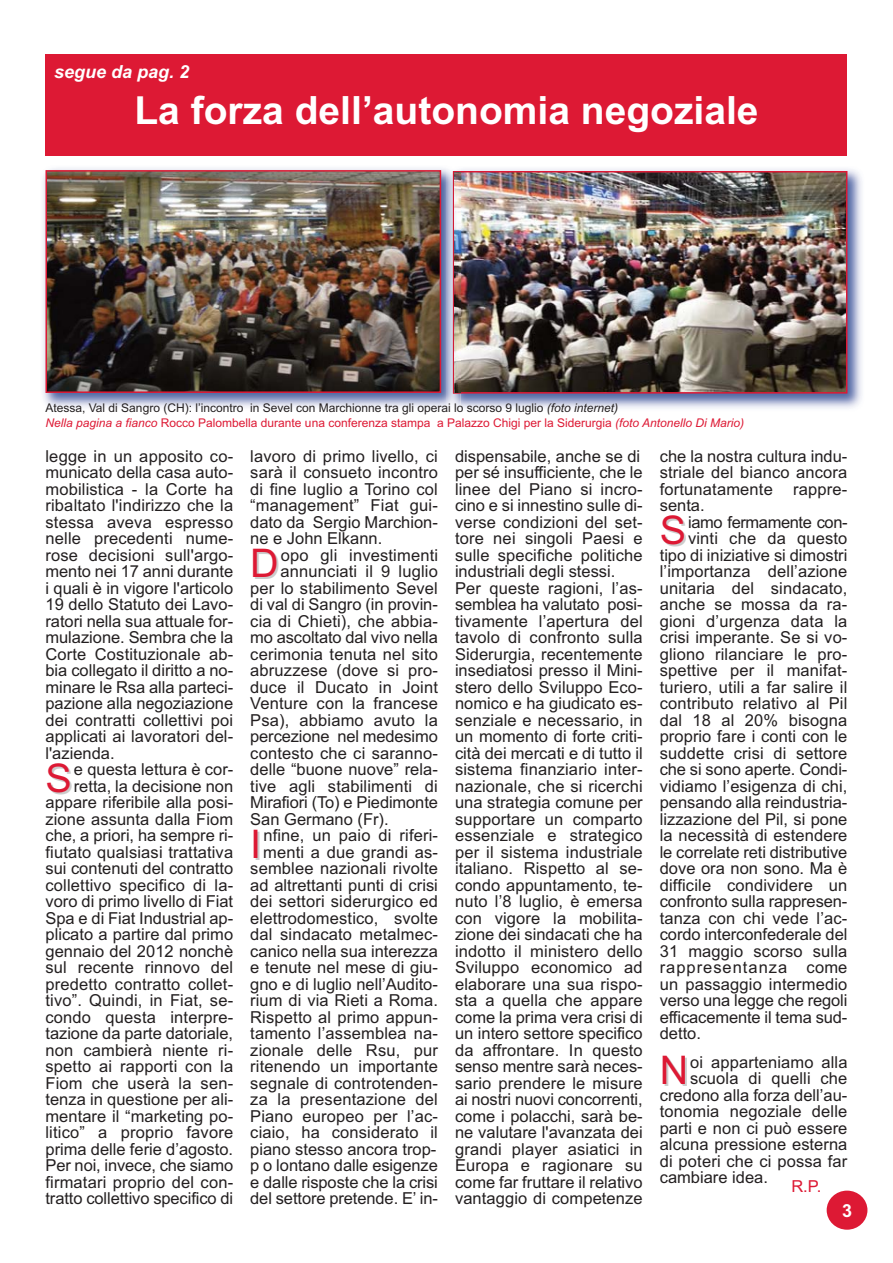
<style>
.page{position:relative;width:893px;height:1263px;background:#fff}
.page>*{position:absolute;margin:0;border:0;box-sizing:border-box;transform-origin:0 0}
.t1{font:39.45px "Arial";color:#dd1934}
.t2{font:700 39px "Arial";color:#fff}
.t3{font:italic 700 18px "Arial";color:#fff}
.t4{font:700 18px "Arial";color:#fff}
.t5{font:16.5px/16.5px "Arial";letter-spacing:.01em;color:#231f20;text-align:justify}
.t6{font:16.5px "Arial";letter-spacing:-.01em;color:#231f20}
.t7{font:16.5px "Arial";letter-spacing:-.025em;color:#231f20}
.t8{font:16.5px "Arial";letter-spacing:.06em;color:#231f20}
.t9{font:16.5px "Arial";color:#dd1934}
.t10{font:12px/15px "Arial";color:#231f20}
.s1{font-style:italic}
.s2{font-style:italic;color:#dd1934}
.s3{color:#dd1934}
</style>
<div class="page">
<div style="left:45px;top:54px;width:802px;height:101px;background:#dd1934"></div>
<div style="left:827px;top:1190px;width:40px;height:40px;background:#dd1934;border-radius:50%"></div>
<img style="left:43px;top:168px;width:819px;height:241px">
<img style="left:460px;top:174px;width:384px;height:217px">
<div style="left:453px;top:171px;width:394px;height:223px;border:2px solid #dd1934"></div>
<img style="left:446px;top:168px;width:14px;height:241px">
<img style="left:453px;top:171px;width:7px;height:223px">
<img style="left:454px;top:172px;width:6px;height:220px">
<img style="left:48px;top:173px;width:390px;height:217px">
<div style="left:45px;top:170px;width:396px;height:223px;border:2px solid #dd1934"></div>
<p class="t3" style="left:54px;top:65px;width:137px">segue da pag. 2</p>
<h2 class="t2" style="left:134px;top:96px;width:626px">La forza dell’autonomia negoziale</h2>
<p class="t10" style="left:45px;top:401px;width:700px">Atessa, Val di Sangro (CH): l’incontro in Sevel con Marchionne tra gli operai lo scorso 9 luglio <span class="s1">(foto internet)<br></span><span class="s2">Nella pagina a fianco</span> <span class="s3">Rocco Palombella durante una conferenza stampa a Palazzo Chigi per la Siderurgia</span> <span class="s2">(foto Antonello Di Mario)</span></p>
<p class="t5" style="left:45px;top:449px;width:189px">legge in un apposito co&shy;municato della casa auto&shy;mobilistica - la Corte ha ribaltato l'indirizzo che la stessa aveva espresso nelle precedenti nume&shy;rose decisioni sull'argo&shy;mento nei 17 anni durante i quali è in vigore l'articolo 19 dello Statuto dei Lavo&shy;ratori nella sua attuale for&shy;mulazione. Sembra che la Corte Costituzionale ab&shy;bia collegato il diritto a no&shy;minare le Rsa alla parteci&shy;pazione alla negoziazione dei contratti collettivi poi applicati ai lavoratori del&shy;l'azienda.</p>
<h1 class="t1" style="left:45px;top:763px;width:28px">S</h1>
<p class="t5" style="left:45px;top:763px;width:189px;text-align:right">e questa lettura è cor&shy;retta, la decisione non appare riferibile alla posi&shy;zione assunta dalla Fiom che, a priori, ha sempre ri&shy;fiutato qualsiasi trattativa sui contenuti del contratto collettivo specifico di la&shy;voro di primo livello di Fiat<br>Spa e di Fiat Industrial ap&shy;plicato a partire dal primo gennaio del 2012 nonchè sul recente rinnovo del predetto contratto collet&shy;tivo”. Quindi, in Fiat, se&shy;condo questa interpre&shy;tazione da parte datoriale, non cambierà niente ri&shy;spetto ai rapporti con la<br>Fiom che userà la sen&shy;tenza in questione per ali&shy;mentare il “marketing po&shy;litico” a proprio favore prima delle ferie d’agosto.<br>Per noi, invece, che siamo firmatari proprio del con&shy;tratto collettivo specifico di</p>
<p class="t5" style="left:250px;top:449px;width:189px">lavoro di primo livello, ci sarà il consueto incontro di fine luglio a Torino col “management” Fiat gui&shy;dato da Sergio Marchion&shy;ne e John Elkann.</p>
<h1 class="t1" style="left:250px;top:549px;width:30px">D</h1>
<p class="t5" style="left:281px;top:548px;width:159px">opo gli investimenti</p>
<p class="t5" style="left:281px;top:565px;width:159px">annunciati il 9 luglio</p>
<p class="t5" style="left:250px;top:581px;width:189px">per lo stabilimento Sevel</p>
<p class="t5" style="left:250px;top:598px;width:189px">di val di Sangro (in provin-</p>
<p class="t5" style="left:250px;top:614px;width:189px">cia di Chieti), che abbia-</p>
<p class="t6" style="left:250px;top:631px;width:189px">mo ascoltato dal vivo nella</p>
<p class="t5" style="left:250px;top:647px;width:189px">cerimonia tenuta nel sito</p>
<p class="t5" style="left:250px;top:664px;width:189px">abruzzese (dove si pro-</p>
<p class="t5" style="left:250px;top:680px;width:189px">duce il Ducato in Joint</p>
<p class="t5" style="left:250px;top:697px;width:189px">Venture con la francese</p>
<p class="t5" style="left:250px;top:713px;width:189px">Psa), abbiamo avuto la</p>
<p class="t6" style="left:250px;top:730px;width:189px">percezione nel medesimo</p>
<p class="t5" style="left:250px;top:746px;width:189px">contesto che ci saranno-</p>
<p class="t5" style="left:250px;top:763px;width:189px">delle “buone nuove” rela-</p>
<p class="t5" style="left:250px;top:779px;width:189px">tive agli stabilimenti di</p>
<p class="t5" style="left:250px;top:796px;width:189px">Mirafiori (To) e Piedimonte</p>
<p class="t5" style="left:250px;top:812px;width:140px">San Germano (Fr).</p>
<h1 class="t1" style="left:250px;top:829px;width:12px">I</h1>
<p class="t5" style="left:250px;top:829px;width:189px;text-align:right">nfine, un paio di riferi&shy;menti a due grandi as&shy;semblee nazionali rivolte ad altrettanti punti di crisi dei settori siderurgico ed elettrodomestico, svolte dal sindacato metalmec&shy;canico nella sua interezza e tenute nel mese di giu&shy;gno e di luglio nell’Audito&shy;rium di via Rieti a Roma.<br>Rispetto al primo appun&shy;tamento l’assemblea na&shy;zionale delle Rsu, pur ritenendo un importante segnale di controtenden&shy;za la presentazione del<br>Piano europeo per l’ac&shy;ciaio, ha considerato il piano stesso ancora trop&shy;p o lontano dalle esigenze e dalle risposte che la crisi del settore pretende. E’ in-</p>
<p class="t5" style="left:455px;top:449px;width:189px;text-align:left">dispensabile, anche se di per sé insufficiente, che le linee del Piano si incro&shy;cino e si innestino sulle di&shy;verse condizioni del set&shy;tore nei singoli Paesi e sulle specifiche politiche industriali degli stessi.<br>Per queste ragioni, l’as&shy;semblea ha valutato posi&shy;tivamente l’apertura del tavolo di confronto sulla<br>Siderurgia, recentemente insediatosi presso il Mini&shy;stero dello Sviluppo Eco&shy;nomico e ha giudicato es&shy;senziale e necessario, in un momento di forte criti&shy;cità dei mercati e di tutto il sistema finanziario inter&shy;nazionale, che si ricerchi una strategia comune per supportare un comparto essenziale e strategico per il sistema industriale italiano. Rispetto al se&shy;condo appuntamento, te&shy;nuto l’8 luglio, è emersa con vigore la mobilita&shy;zione dei sindacati che ha indotto il ministero dello<br>Sviluppo economico ad elaborare una sua rispo&shy;sta a quella che appare come la prima vera crisi di un intero settore specifico da affrontare. In questo senso mentre sarà neces&shy;sario prendere le misure ai nostri nuovi concorrenti, come i polacchi, sarà be&shy;ne valutare l'avanzata dei grandi player asiatici in<br>Europa e ragionare su come far fruttare il relativo vantaggio di competenze</p>
<p class="t5" style="left:660px;top:449px;width:189px">che la nostra cultura indu&shy;striale del bianco ancora fortunatamente rappre&shy;senta.</p>
<h1 class="t1" style="left:660px;top:516px;width:28px">S</h1>
<p class="t7" style="left:688px;top:516px;width:161px">iamo fermamente con-</p>
<p class="t5" style="left:688px;top:532px;width:161px">vinti che da questo</p>
<p class="t5" style="left:660px;top:548px;width:189px">tipo di iniziative si dimostri</p>
<p class="t5" style="left:660px;top:565px;width:189px">l’importanza dell’azione</p>
<p class="t5" style="left:660px;top:581px;width:189px">unitaria del sindacato,</p>
<p class="t5" style="left:660px;top:598px;width:189px">anche se mossa da ra-</p>
<p class="t5" style="left:660px;top:614px;width:189px">gioni d’urgenza data la</p>
<p class="t5" style="left:660px;top:631px;width:189px">crisi imperante. Se si vo-</p>
<p class="t5" style="left:660px;top:647px;width:189px">gliono rilanciare le pro-</p>
<p class="t5" style="left:660px;top:664px;width:189px">spettive per il manifat-</p>
<p class="t5" style="left:660px;top:680px;width:189px">turiero, utili a far salire il</p>
<p class="t5" style="left:660px;top:697px;width:189px">contributo relativo al Pil</p>
<p class="t5" style="left:660px;top:713px;width:189px">dal 18 al 20% bisogna</p>
<p class="t5" style="left:660px;top:730px;width:189px">proprio fare i conti con le</p>
<p class="t5" style="left:660px;top:746px;width:189px">suddette crisi di settore</p>
<p class="t5" style="left:660px;top:763px;width:189px">che si sono aperte. Condi-</p>
<p class="t5" style="left:660px;top:779px;width:189px">vidiamo l’esigenza di chi,</p>
<p class="t5" style="left:660px;top:796px;width:189px">pensando alla reindustria-</p>
<p class="t5" style="left:660px;top:812px;width:189px">lizzazione del Pil, si pone</p>
<p class="t5" style="left:660px;top:829px;width:189px">la necessità di estendere</p>
<p class="t5" style="left:660px;top:845px;width:189px">le correlate reti distributive</p>
<p class="t5" style="left:660px;top:862px;width:189px">dove ora non sono. Ma è</p>
<p class="t5" style="left:660px;top:878px;width:189px">difficile condividere un</p>
<p class="t5" style="left:660px;top:895px;width:189px">confronto sulla rappresen-</p>
<p class="t5" style="left:660px;top:911px;width:189px">tanza con chi vede l’ac-</p>
<p class="t5" style="left:660px;top:928px;width:189px">cordo interconfederale del</p>
<p class="t5" style="left:660px;top:944px;width:189px">31 maggio scorso sulla</p>
<p class="t8" style="left:660px;top:961px;width:189px">rappresentanza come</p>
<p class="t5" style="left:660px;top:977px;width:189px">un passaggio intermedio</p>
<p class="t6" style="left:660px;top:994px;width:189px">verso una legge che regoli</p>
<p class="t5" style="left:660px;top:1010px;width:189px">efficacemente il tema sud-</p>
<p class="t5" style="left:660px;top:1027px;width:43px">detto.</p>
<h1 class="t1" style="left:660px;top:1056px;width:30px">N</h1>
<p class="t5" style="left:690px;top:1055px;width:159px">oi apparteniamo alla</p>
<p class="t5" style="left:690px;top:1072px;width:159px">scuola di quelli che</p>
<p class="t5" style="left:660px;top:1088px;width:189px">credono alla forza dell’au-</p>
<p class="t5" style="left:660px;top:1105px;width:189px">tonomia negoziale delle</p>
<p class="t5" style="left:660px;top:1121px;width:189px">parti e non ci può essere</p>
<p class="t5" style="left:660px;top:1138px;width:189px">alcuna pressione esterna</p>
<p class="t5" style="left:660px;top:1154px;width:189px">di poteri che ci possa far</p>
<p class="t5" style="left:660px;top:1171px;width:110px">cambiare idea.</p>
<p class="t9" style="left:791px;top:1180px;width:31px">R.P.</p>
<p class="t4" style="left:842px;top:1204px;width:12px">3</p>
</div>
